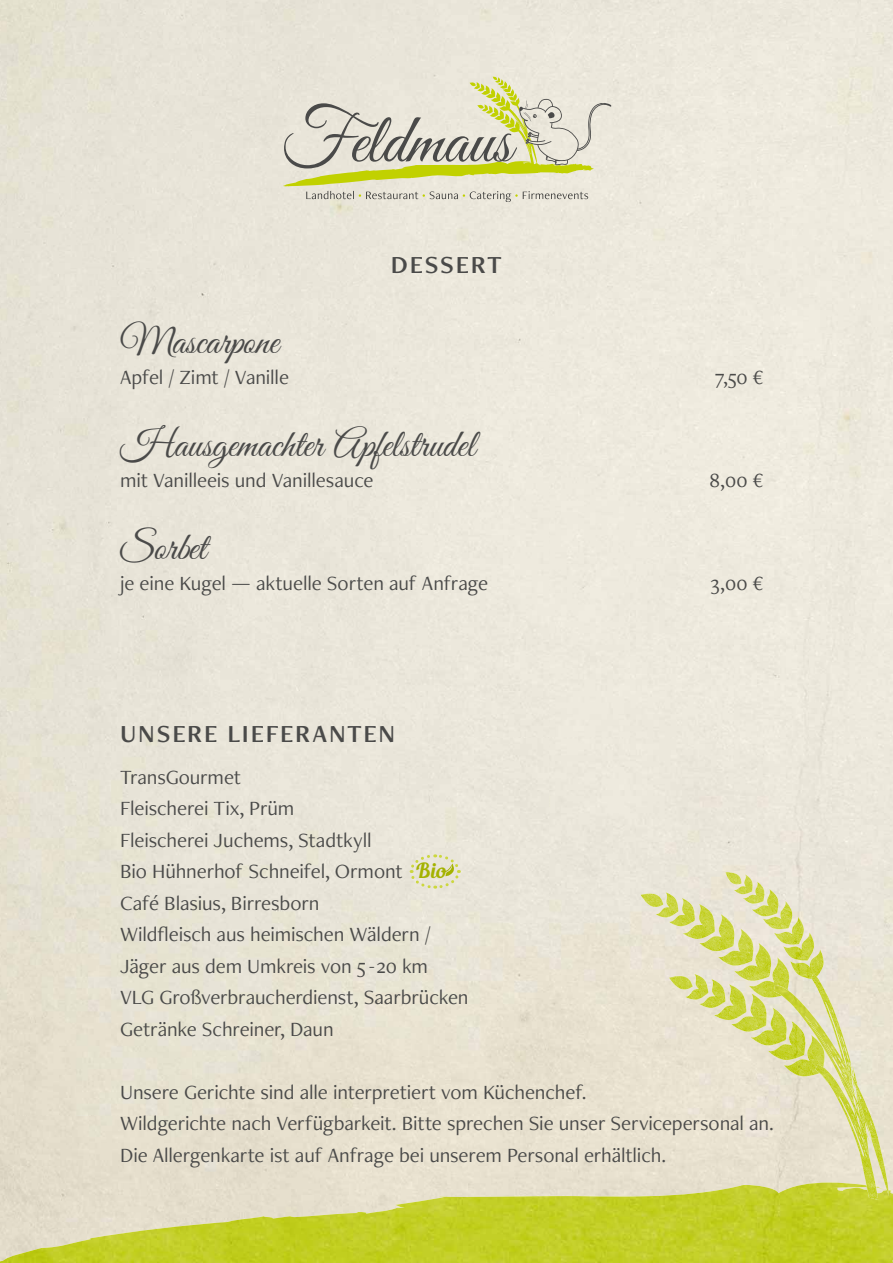
<style>
.page{position:relative;width:893px;height:1263px;background:#fff}
.page>*{position:absolute;margin:0;border:0;box-sizing:border-box;transform-origin:0 0}
.t1{font:39px "Good Vibrations ROB Script";letter-spacing:.005em;color:#4a4a49}
.t2{font:25.5px "Freight Neo Pro Semi";letter-spacing:.065em;color:#4a4a49}
.t3{font:21px/31.5px "Freight Neo Pro";letter-spacing:-.01em;color:#4a4a49}
.t4{font:20.85px "Blenda Script";color:#a4b200}
</style>
<div class="page">
<img style="left:731px;top:994px;width:18px;height:37px">
<img style="left:714px;top:984px;width:33px;height:36px">
<img style="left:699px;top:979px;width:27px;height:29px">
<img style="left:685px;top:974px;width:23px;height:26px">
<img style="left:669px;top:976px;width:24px;height:13px">
<img style="left:783px;top:932px;width:32px;height:25px">
<img style="left:774px;top:917px;width:31px;height:27px">
<img style="left:763px;top:901px;width:31px;height:28px">
<img style="left:752px;top:889px;width:28px;height:27px">
<img style="left:743px;top:882px;width:23px;height:22px">
<img style="left:734px;top:874px;width:20px;height:20px">
<img style="left:725px;top:872px;width:17px;height:12px">
<img style="left:734px;top:943px;width:39px;height:38px">
<img style="left:718px;top:929px;width:38px;height:37px">
<img style="left:699px;top:914px;width:37px;height:37px">
<img style="left:683px;top:904px;width:33px;height:35px">
<img style="left:669px;top:898px;width:26px;height:28px">
<img style="left:656px;top:892px;width:22px;height:25px">
<img style="left:641px;top:894px;width:22px;height:13px">
<img style="left:749px;top:957px;width:90px;height:105px">
<img style="left:790px;top:949px;width:34px;height:30px">
<img style="left:0;top:1182px;width:893px;height:81px">
<img style="left:811px;top:973px;width:41px;height:12px">
<img style="left:774px;top:985px;width:80px;height:119px">
<img style="left:878px;top:1069px;width:11px;height:127px">
<img style="left:815px;top:1064px;width:63px;height:136px">
<svg style="left:281px;top:77px;width:330px;height:125px;background:#dad8ba"></svg>
<svg style="left:408px;top:853px;width:54px;height:37px;background:#e5e2c8"></svg>
<p class="t2" style="left:391px;top:248px;width:113px">DESSERT</p>
<h1 class="t1" style="left:120px;top:314px;width:160px">Mascarpone</h1>
<p class="t3" style="left:120px;top:361px;width:170px">Apfel / Zimt / Vanille</p>
<p class="t3" style="left:715px;top:361px;width:50px">7,50 €</p>
<h1 class="t1" style="left:120px;top:417px;width:357px">Hausgemachter Apfelstrudel</h1>
<p class="t3" style="left:120px;top:464px;width:255px">mit Vanilleeis und Vanillesauce</p>
<p class="t3" style="left:709px;top:464px;width:56px">8,00 €</p>
<h1 class="t1" style="left:120px;top:520px;width:87px">Sorbet</h1>
<p class="t3" style="left:120px;top:567px;width:369px">je eine Kugel — aktuelle Sorten auf Anfrage</p>
<p class="t3" style="left:710px;top:567px;width:55px">3,00 €</p>
<p class="t2" style="left:120px;top:716px;width:277px">UNSERE LIEFERANTEN</p>
<p class="t3" style="left:120px;top:760px;width:350px">TransGourmet<br>Fleischerei Tix, Prüm<br>Fleischerei Juchems, Stadtkyll<br>Bio Hühnerhof Schneifel, Ormont<br>Café Blasius, Birresborn<br>Wildfleisch aus heimischen Wäldern /<br>Jäger aus dem Umkreis von 5 -20 km<br>VLG Großverbraucherdienst, Saarbrücken<br>Getränke Schreiner, Daun</p>
<p class="t4" style="left:416px;top:857px;width:33px">Bio</p>
<p class="t3" style="left:120px;top:1076px;width:655px">Unsere Gerichte sind alle interpretiert vom Küchenchef.<br>Wildgerichte nach Verfügbarkeit. Bitte sprechen Sie unser Servicepersonal an.<br>Die Allergenkarte ist auf Anfrage bei unserem Personal erhältlich.</p>
</div>
